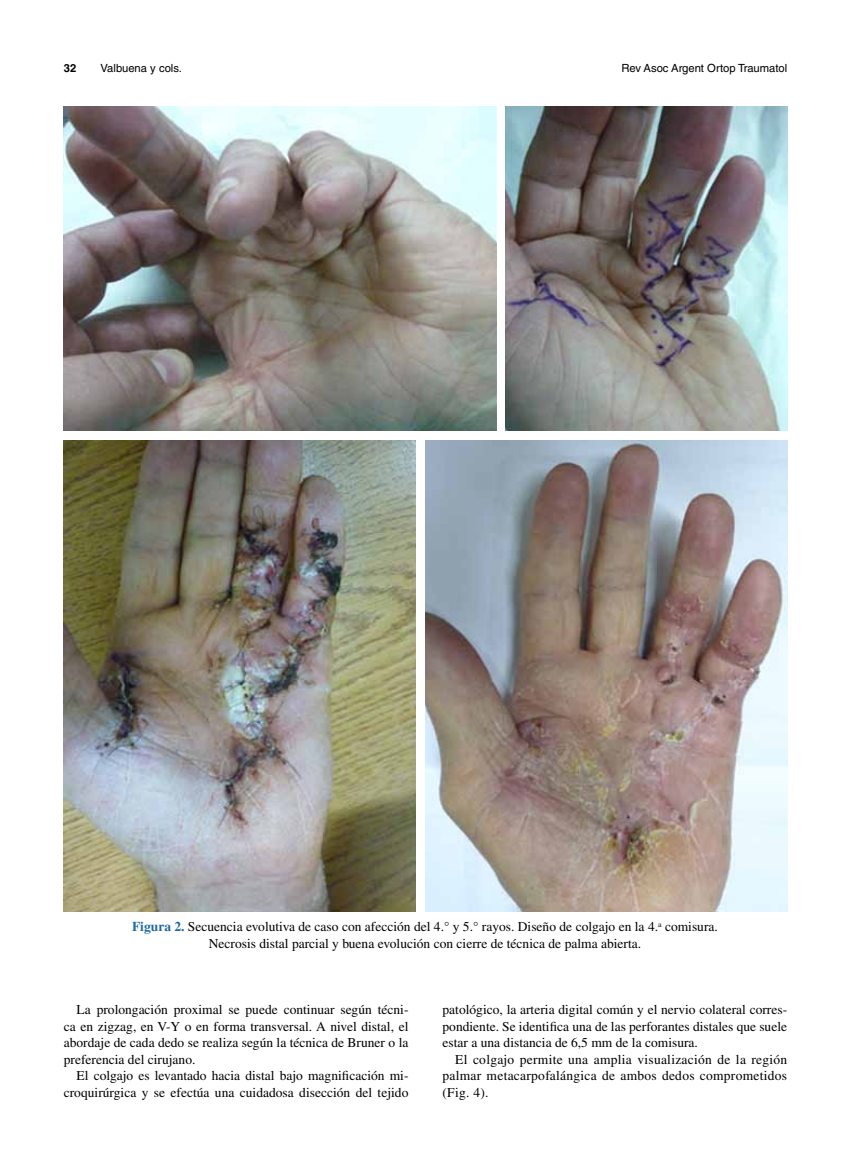
<style>
.page{position:relative;width:851px;height:1170px;background:#fff}
.page>*{position:absolute;margin:0;border:0;box-sizing:border-box;transform-origin:0 0}
.t1{font:13.5px/16.5px "Times LT Std";color:#000;text-align:justify}
.t2{font:11.25px "Helvetica LT Std";color:#000}
.t3{font:700 11.25px "Helvetica LT Std";color:#000}
.s1{font-weight:700;color:#1d68a6}
</style>
<div class="page">
<img style="left:505px;top:106px;width:282px;height:325px">
<img style="left:64px;top:440px;width:351px;height:471px">
<img style="left:425px;top:440px;width:362px;height:471px">
<img style="left:64px;top:106px;width:432px;height:325px">
<p class="t3" style="left:64px;top:61px;width:14px">32</p>
<p class="t2" style="left:101px;top:61px;width:83px">Valbuena y cols.</p>
<p class="t2" style="left:621px;top:61px;width:167px">Rev Asoc Argent Ortop Traumatol</p>
<p class="t1" style="left:132px;top:918px;width:587px;text-align:center"><span class="s1">Figura 2.</span> Secuencia evolutiva de caso con afección del 4.° y 5.° rayos. Diseño de colgajo en la 4.<sup>a</sup> comisura.<br>Necrosis distal parcial y buena evolución con cierre de técnica de palma abierta.</p>
<p class="t1" style="left:64px;top:1001px;width:346px;text-indent:13px">La prolongación proximal se puede continuar según técni&shy;ca en zigzag, en V-Y o en forma transversal. A nivel distal, el abordaje de cada dedo se realiza según la técnica de Bruner o la preferencia del cirujano.</p>
<p class="t1" style="left:64px;top:1067px;width:346px;text-align:right">El colgajo es levantado hacia distal bajo magnificación mi&shy;croquirúrgica y se efectúa una cuidadosa disección del tejido</p>
<p class="t1" style="left:442px;top:1001px;width:346px">patológico, la arteria digital común y el nervio colateral corres&shy;pondiente. Se identifica una de las perforantes distales que suele estar a una distancia de 6,5 mm de la comisura.</p>
<p class="t1" style="left:442px;top:1050px;width:346px;text-indent:13px">El colgajo permite una amplia visualización de la región palmar metacarpofalángica de ambos dedos comprometidos (Fig. 4).</p>
</div>
